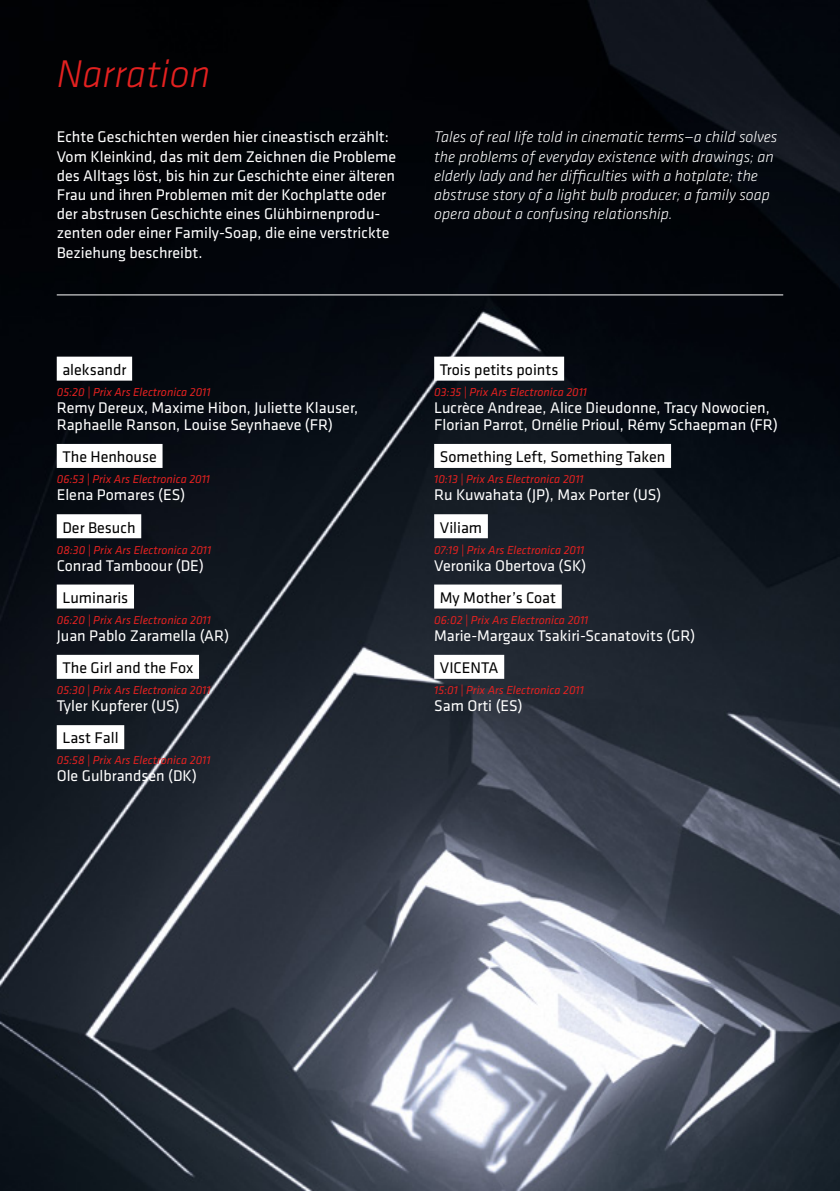
<style>
.page{position:relative;width:840px;height:1191px;background:#fff}
.page>*{position:absolute;margin:0;border:0;box-sizing:border-box;transform-origin:0 0}
.t1{font:italic 300 40px "Klavika";color:#e32120}
.t2{font:16px/19.2px "Klavika";color:#fff}
.t3{font:italic 300 16px/19.2px "Klavika";color:#fff}
.t4{font:16px "Klavika";color:#000}
.t5{font:italic 12px "Klavika";color:#e32120}
</style>
<div class="page">
<img style="left:0;top:0;width:839px;height:1191px">
<div style="left:57px;top:357px;width:75px;height:24px;background:#fff"></div>
<div style="left:57px;top:444px;width:105px;height:24px;background:#fff"></div>
<div style="left:57px;top:514px;width:84px;height:24px;background:#fff"></div>
<div style="left:57px;top:584px;width:77px;height:24px;background:#fff"></div>
<div style="left:57px;top:655px;width:142px;height:24px;background:#fff"></div>
<div style="left:57px;top:725px;width:67px;height:24px;background:#fff"></div>
<div style="left:434px;top:357px;width:130px;height:24px;background:#fff"></div>
<div style="left:434px;top:444px;width:236px;height:24px;background:#fff"></div>
<div style="left:434px;top:514px;width:53px;height:24px;background:#fff"></div>
<div style="left:434px;top:584px;width:127px;height:24px;background:#fff"></div>
<div style="left:434px;top:655px;width:70px;height:24px;background:#fff"></div>
<hr style="left:57px;top:294px;width:725px;height:1px;background:#fff">
<h1 class="t1" style="left:57px;top:52px;width:155px">Narration</h1>
<p class="t2" style="left:57px;top:128px;width:341px">Echte Geschichten werden hier cineastisch erzählt:<br>Vom Kleinkind, das mit dem Zeichnen die Probleme des Alltags löst, bis hin zur Geschichte einer älteren Frau und ihren Problemen mit der Kochplatte oder der abstrusen Geschichte eines Glühbirnenprodu&shy;zenten oder einer Family-Soap, die eine verstrickte Beziehung beschreibt.</p>
<p class="t3" style="left:434px;top:128px;width:344px">Tales of real life told in cinematic terms—a child solves the problems of everyday existence with drawings; an elderly lady and her difficulties with a hotplate; the abstruse story of a light bulb producer; a family soap opera about a confusing relationship.</p>
<p class="t4" style="left:62px;top:361px;width:65px">aleksandr</p>
<p class="t5" style="left:57px;top:385px;width:155px">05:20 | Prix Ars Electronica 2011</p>
<p class="t2" style="left:57px;top:399px;width:303px;line-height:17px">Remy Dereux, Maxime Hibon, Juliette Klauser,<br>Raphaelle Ranson, Louise Seynhaeve (FR)</p>
<p class="t4" style="left:62px;top:448px;width:96px">The Henhouse</p>
<p class="t5" style="left:57px;top:473px;width:155px">06:53 | Prix Ars Electronica 2011</p>
<p class="t2" style="left:57px;top:485px;width:130px">Elena Pomares (ES)</p>
<p class="t4" style="left:62px;top:518px;width:75px">Der Besuch</p>
<p class="t5" style="left:57px;top:543px;width:156px">08:30 | Prix Ars Electronica 2011</p>
<p class="t2" style="left:57px;top:556px;width:149px">Conrad Tamboour (DE)</p>
<p class="t4" style="left:62px;top:589px;width:67px">Luminaris</p>
<p class="t5" style="left:57px;top:613px;width:156px">06:20 | Prix Ars Electronica 2011</p>
<p class="t2" style="left:57px;top:626px;width:174px">Juan Pablo Zaramella (AR)</p>
<p class="t4" style="left:62px;top:659px;width:132px">The Girl and the Fox</p>
<p class="t5" style="left:57px;top:683px;width:155px">05:30 | Prix Ars Electronica 2011</p>
<p class="t2" style="left:57px;top:696px;width:124px">Tyler Kupferer (US)</p>
<p class="t4" style="left:62px;top:729px;width:58px">Last Fall</p>
<p class="t5" style="left:57px;top:754px;width:155px">05:58 | Prix Ars Electronica 2011</p>
<p class="t2" style="left:57px;top:767px;width:142px">Ole Gulbrandsen (DK)</p>
<p class="t4" style="left:439px;top:361px;width:120px">Trois petits points</p>
<p class="t5" style="left:434px;top:385px;width:154px">03:35 | Prix Ars Electronica 2011</p>
<p class="t2" style="left:434px;top:399px;width:345px;line-height:17px">Lucrèce Andreae, Alice Dieudonne, Tracy Nowocien,<br>Florian Parrot, Ornélie Prioul, Rémy Schaepman (FR)</p>
<p class="t4" style="left:439px;top:448px;width:227px">Something Left, Something Taken</p>
<p class="t5" style="left:434px;top:473px;width:151px">10:13 | Prix Ars Electronica 2011</p>
<p class="t2" style="left:434px;top:485px;width:228px">Ru Kuwahata (JP), Max Porter (US)</p>
<p class="t4" style="left:439px;top:518px;width:44px">Viliam</p>
<p class="t5" style="left:434px;top:543px;width:152px">07:19 | Prix Ars Electronica 2011</p>
<p class="t2" style="left:434px;top:556px;width:154px">Veronika Obertova (SK)</p>
<p class="t4" style="left:439px;top:589px;width:118px">My Mother’s Coat</p>
<p class="t5" style="left:434px;top:613px;width:156px">06:02 | Prix Ars Electronica 2011</p>
<p class="t2" style="left:434px;top:626px;width:262px">Marie-Margaux Tsakiri-Scanatovits (GR)</p>
<p class="t4" style="left:439px;top:659px;width:60px">VICENTA</p>
<p class="t5" style="left:434px;top:683px;width:151px">15:01 | Prix Ars Electronica 2011</p>
<p class="t2" style="left:434px;top:696px;width:90px">Sam Orti (ES)</p>
</div>
